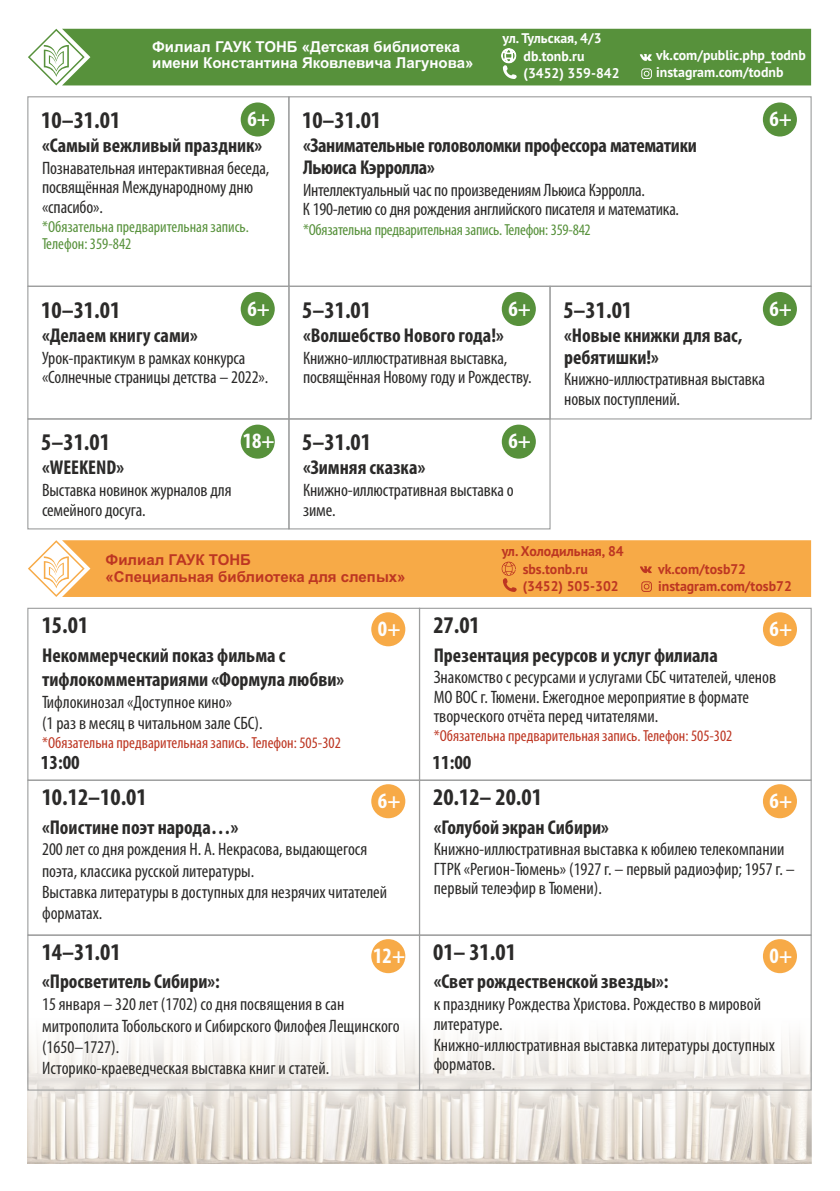
<style>
.page{position:relative;width:840px;height:1191px;background:#fff}
.page>*{position:absolute;margin:0;border:0;box-sizing:border-box;transform-origin:0 0}
.t1{font:700 condensed 24px "Myriad Pro";color:#2b2a29}
.t2{font:700 condensed 22px "Myriad Pro";color:#fefefe}
.t3{font:700 condensed 20px/21.8px "Myriad Pro";color:#2b2a29}
.t4{font:condensed 18px/19.2px "Myriad Pro";color:#2b2a29}
.t5{font:condensed 16px/17px "Myriad Pro";letter-spacing:-.01em;color:#57913b}
.t6{font:condensed 16px "Myriad Pro";color:#bd3622}
.t7{font:700 15px/16.8px "Arial";color:#fefefe}
.t8{font:700 15px/16.8px "Arial";color:#bd3622}
.t9{font:700 14px/17.2px "PT Sans";color:#fefefe}
.t10{font:700 14px/17.2px "PT Sans";color:#bd3622}
</style>
<div class="page">
<img style="left:28px;top:1017px;width:782px;height:146px">
<div style="left:85px;top:29px;width:725px;height:56px;background:#57913b"></div>
<svg style="left:28px;top:29px;width:57px;height:56px"></svg>
<svg style="left:641px;top:68px;width:10px;height:11px"></svg>
<svg style="left:639px;top:54px;width:12px;height:7px"></svg>
<svg style="left:501px;top:48px;width:16px;height:31px"></svg>
<div style="left:27px;top:96px;width:262px;height:191px;border:1px solid #9d9e9e"></div>
<div style="left:240px;top:102px;width:34px;height:34px;background:#57913b;border-radius:50%"></div>
<div style="left:288px;top:96px;width:523px;height:191px;border:1px solid #9d9e9e"></div>
<div style="left:762px;top:102px;width:34px;height:34px;background:#57913b;border-radius:50%"></div>
<div style="left:27px;top:286px;width:262px;height:133px;border:1px solid #9d9e9e"></div>
<div style="left:240px;top:292px;width:34px;height:34px;background:#57913b;border-radius:50%"></div>
<div style="left:288px;top:286px;width:262px;height:133px;border:1px solid #9d9e9e"></div>
<div style="left:501px;top:292px;width:34px;height:34px;background:#57913b;border-radius:50%"></div>
<div style="left:549px;top:286px;width:262px;height:133px;border:1px solid #9d9e9e"></div>
<div style="left:762px;top:292px;width:34px;height:34px;background:#57913b;border-radius:50%"></div>
<div style="left:27px;top:418px;width:262px;height:111px;border:1px solid #9d9e9e"></div>
<div style="left:240px;top:424px;width:34px;height:34px;background:#57913b;border-radius:50%"></div>
<div style="left:288px;top:418px;width:262px;height:111px;border:1px solid #9d9e9e"></div>
<div style="left:501px;top:424px;width:34px;height:34px;background:#57913b;border-radius:50%"></div>
<div style="left:85px;top:540px;width:725px;height:57px;background:#f7aa47"></div>
<svg style="left:28px;top:540px;width:57px;height:57px"></svg>
<svg style="left:641px;top:581px;width:10px;height:11px"></svg>
<svg style="left:639px;top:566px;width:12px;height:7px"></svg>
<svg style="left:501px;top:561px;width:16px;height:31px"></svg>
<div style="left:371px;top:612px;width:34px;height:34px;background:#f7aa47;border-radius:50%"></div>
<div style="left:418px;top:608px;width:393px;height:173px;border:1px solid #9d9e9e"></div>
<div style="left:762px;top:612px;width:34px;height:34px;background:#f7aa47;border-radius:50%"></div>
<div style="left:27px;top:779px;width:393px;height:156px;border:1px solid #9d9e9e"></div>
<div style="left:371px;top:784px;width:34px;height:34px;background:#f7aa47;border-radius:50%"></div>
<div style="left:418px;top:779px;width:393px;height:156px;border:1px solid #9d9e9e"></div>
<div style="left:762px;top:784px;width:34px;height:34px;background:#f7aa47;border-radius:50%"></div>
<div style="left:27px;top:934px;width:393px;height:156px;border:1px solid #9d9e9e"></div>
<div style="left:371px;top:939px;width:34px;height:34px;background:#f7aa47;border-radius:50%"></div>
<div style="left:418px;top:934px;width:393px;height:156px;border:1px solid #9d9e9e"></div>
<div style="left:762px;top:939px;width:34px;height:34px;background:#f7aa47;border-radius:50%"></div>
<p class="t7" style="left:152px;top:39px;width:323px">Филиал ГАУК ТОНБ «Детская библиотека имени Константина Яковлевича Лагунова»</p>
<p class="t9" style="left:523px;top:31px;width:97px;text-indent:-21px">ул. Тульская, 4/3 db.tonb.ru (3452) 359-842</p>
<p class="t9" style="left:655px;top:48px;width:151px">vk.com/public.php_todnb instagram.com/todnb</p>
<h1 class="t1" style="left:41px;top:110px;width:80px">10–31.01</h1>
<p class="t2" style="left:247px;top:110px;width:24px">6+</p>
<h1 class="t1" style="left:302px;top:110px;width:80px">10–31.01</h1>
<p class="t2" style="left:769px;top:110px;width:24px">6+</p>
<p class="t3" style="left:42px;top:136px;width:221px">«Самый вежливый праздник»</p>
<p class="t4" style="left:42px;top:160px;width:229px">Познавательная интерактивная беседа, посвящённая Международному дню «спасибо».</p>
<p class="t5" style="left:42px;top:219px;width:208px">*Обязательна предварительная запись.<br>Телефон: 359-842</p>
<p class="t3" style="left:303px;top:136px;width:395px">«Занимательные головоломки профессора математики<br>Льюиса Кэрролла»</p>
<p class="t4" style="left:303px;top:182px;width:377px">Интеллектуальный час по произведениям Льюиса Кэрролла.<br>К 190-летию со дня рождения английского писателя и математика.</p>
<p class="t5" style="left:303px;top:222px;width:289px">*Обязательна предварительная запись. Телефон: 359-842</p>
<h1 class="t1" style="left:41px;top:299px;width:80px">10–31.01</h1>
<p class="t2" style="left:247px;top:299px;width:24px">6+</p>
<h1 class="t1" style="left:302px;top:299px;width:70px">5–31.01</h1>
<p class="t2" style="left:508px;top:299px;width:24px">6+</p>
<h1 class="t1" style="left:563px;top:299px;width:70px">5–31.01</h1>
<p class="t2" style="left:769px;top:299px;width:24px">6+</p>
<p class="t3" style="left:42px;top:326px;width:157px">«Делаем книгу сами»</p>
<p class="t4" style="left:42px;top:349px;width:227px">Урок-практикум в рамках конкурса «Солнечные страницы детства – 2022».</p>
<p class="t3" style="left:303px;top:326px;width:202px">«Волшебство Нового года!»</p>
<p class="t4" style="left:303px;top:349px;width:230px">Книжно-иллюстративная выставка, посвящённая Новому году и Рождеству.</p>
<p class="t3" style="left:564px;top:326px;width:179px">«Новые книжки для вас, ребятишки!»</p>
<p class="t4" style="left:564px;top:371px;width:202px">Книжно-иллюстративная выставка новых поступлений.</p>
<h1 class="t1" style="left:41px;top:432px;width:70px">5–31.01</h1>
<p class="t2" style="left:242px;top:432px;width:33px">18+</p>
<h1 class="t1" style="left:302px;top:432px;width:70px">5–31.01</h1>
<p class="t2" style="left:508px;top:432px;width:24px">6+</p>
<p class="t3" style="left:42px;top:458px;width:83px">«WEEKEND»</p>
<p class="t4" style="left:42px;top:482px;width:191px">Выставка новинок журналов для семейного досуга.</p>
<p class="t3" style="left:303px;top:458px;width:124px">«Зимняя сказка»</p>
<p class="t4" style="left:303px;top:482px;width:212px">Книжно-иллюстративная выставка о зиме.</p>
<h1 class="t1" style="left:42px;top:615px;width:48px">15.01</h1>
<p class="t8" style="left:105px;top:552px;width:301px">Филиал ГАУК ТОНБ<br>«Специальная библиотека для слепых»</p>
<p class="t10" style="left:522px;top:544px;width:102px;text-indent:-21px">ул. Холодильная, 84 sbs.tonb.ru (3452) 505-302</p>
<p class="t2" style="left:378px;top:619px;width:24px">0+</p>
<h1 class="t1" style="left:433px;top:615px;width:48px">27.01</h1>
<p class="t10" style="left:657px;top:561px;width:135px">vk.com/tosb72 instagram.com/tosb72</p>
<p class="t2" style="left:769px;top:619px;width:24px">6+</p>
<p class="t3" style="left:42px;top:644px;width:303px;line-height:24.2px">Некоммерческий показ фильма с тифлокомментариями «Формула любви»</p>
<p class="t4" style="left:42px;top:692px;width:222px;line-height:21.4px">Тифлокинозал «Доступное кино»<br>(1 раз в месяц в читальном зале СБС).</p>
<p class="t6" style="left:42px;top:736px;width:300px">*Обязательна предварительная запись. Телефон: 505-302</p>
<p class="t3" style="left:41px;top:753px;width:40px">13:00</p>
<p class="t3" style="left:433px;top:645px;width:285px">Презентация ресурсов и услуг филиала</p>
<p class="t4" style="left:433px;top:669px;width:344px">Знакомство с ресурсами и услугами СБС читателей, членов<br>МО ВОС г. Тюмени. Ежегодное мероприятие в формате творческого отчёта перед читателями.</p>
<p class="t6" style="left:433px;top:729px;width:300px">*Обязательна предварительная запись. Телефон: 505-302</p>
<p class="t3" style="left:432px;top:753px;width:40px">11:00</p>
<p class="t2" style="left:378px;top:791px;width:24px">6+</p>
<h1 class="t1" style="left:433px;top:787px;width:110px">20.12– 20.01</h1>
<p class="t3" style="left:433px;top:817px;width:176px">«Голубой экран Сибири»</p>
<p class="t4" style="left:433px;top:841px;width:362px">Книжно-иллюстративная выставка к юбилею телекомпании<br>ГТРК «Регион-Тюмень» (1927 г. – первый радиоэфир; 1957 г. – первый телеэфир в Тюмени).</p>
<h1 class="t1" style="left:42px;top:787px;width:106px">10.12–10.01</h1>
<p class="t2" style="left:769px;top:791px;width:24px">6+</p>
<p class="t3" style="left:42px;top:817px;width:198px">«Поистине поэт народа…»</p>
<p class="t4" style="left:42px;top:840px;width:326px;line-height:21.4px">200 лет со дня рождения Н. А. Некрасова, выдающегося поэта, классика русской литературы.</p>
<p class="t4" style="left:42px;top:883px;width:346px;line-height:21.4px">Выставка литературы в доступных для незрячих читателей форматах.</p>
<h1 class="t1" style="left:373px;top:941px;width:144px"><sub>12+</sub> 01– 31.01</h1>
<p class="t3" style="left:433px;top:972px;width:236px">«Свет рождественской звезды»:</p>
<p class="t4" style="left:433px;top:996px;width:329px">к празднику Рождества Христова. Рождество в мировой литературе.</p>
<p class="t4" style="left:433px;top:1036px;width:342px">Книжно-иллюстративная выставка литературы доступных форматов.</p>
<h1 class="t1" style="left:42px;top:942px;width:80px">14–31.01</h1>
<p class="t3" style="left:42px;top:972px;width:179px">«Просветитель Сибири»:</p>
<p class="t2" style="left:769px;top:946px;width:24px">0+</p>
<p class="t4" style="left:42px;top:995px;width:359px;line-height:21.4px">15 января – 320 лет (1702) со дня посвящения в сан митрополита Тобольского и Сибирского Филофея Лещинского (1650–1727).</p>
<p class="t4" style="left:42px;top:1060px;width:288px">Историко-краеведческая выставка книг и статей.</p>
</div>
